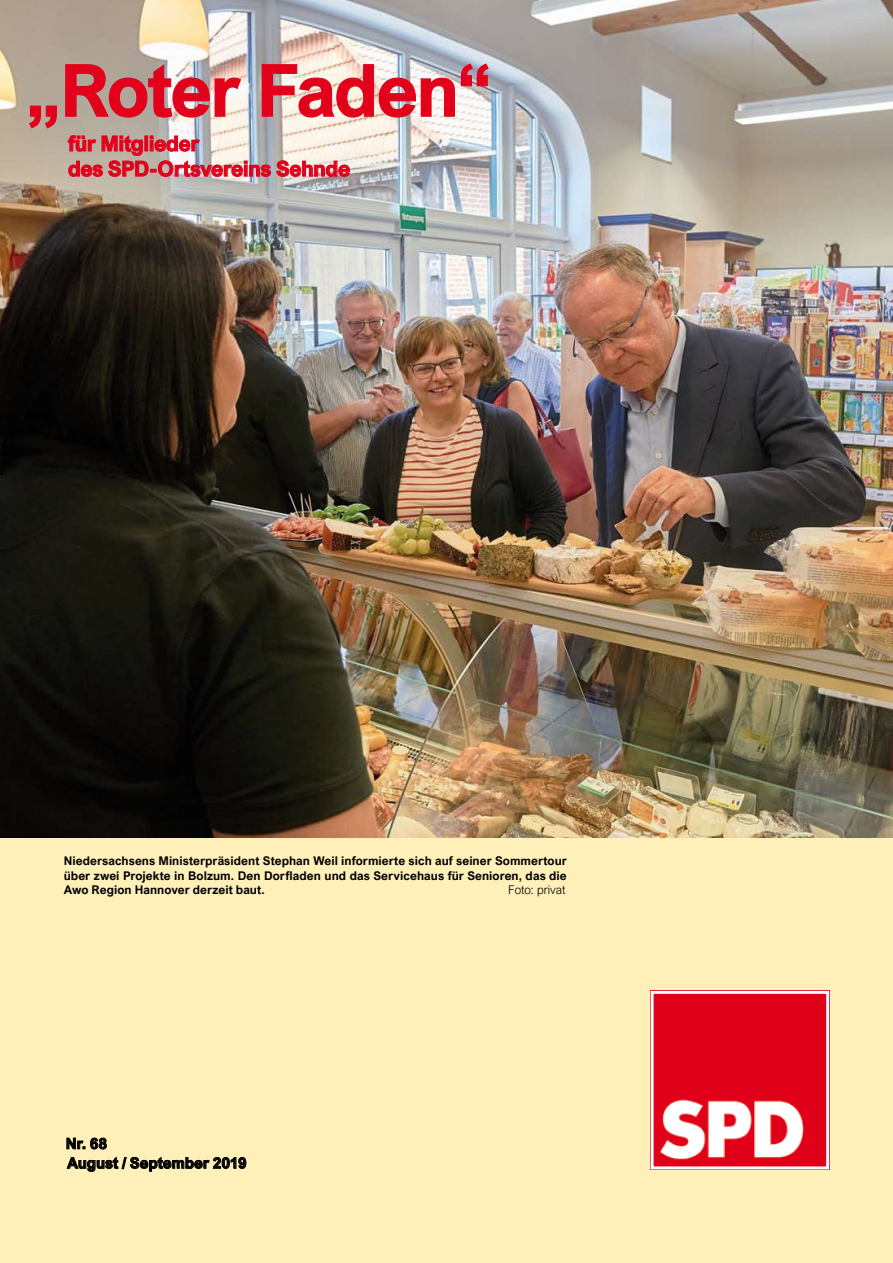
<style>
.page{position:relative;width:893px;height:1263px;background:#fff}
.page>*{position:absolute;margin:0;border:0;box-sizing:border-box;transform-origin:0 0}
.t1{font:700 72px "Arial Nova";letter-spacing:-.025em;color:#e2001a}
.t2{font:700 21px/25.2px "Arial Nova";letter-spacing:-.015em;color:#e2001a}
.t3{font:700 15px/19.5px "Arial Nova";letter-spacing:.005em;color:#000}
.t4{font:700 12px/14.4px "Arial Nova";letter-spacing:.005em;color:#000;text-align:justify}
.t5{font:300 12px "Arial Nova";letter-spacing:-.01em;color:#000}
</style>
<div class="page">
<div style="left:0;top:838px;width:893px;height:425px;background:#fff0b9"></div>
<img style="left:0;top:0;width:893px;height:838px">
<svg style="left:29px;top:105px;width:28px;height:23px"></svg>
<img style="left:65px;top:64px;width:176px;height:54px">
<img style="left:261px;top:64px;width:194px;height:54px">
<svg style="left:461px;top:63px;width:28px;height:24px"></svg>
<img style="left:68px;top:135px;width:282px;height:42px">
<svg style="left:66px;top:1137px;width:41px;height:13px"></svg>
<svg style="left:67px;top:1157px;width:180px;height:15px;background:#aa9f7b"></svg>
<img style="left:655px;top:995px;width:170px;height:170px">
<div style="left:651px;top:991px;width:178px;height:178px;border:3px solid #fff"></div>
<h1 class="t1" style="left:26px;top:49px;width:468px">„Roter Faden“</h1>
<h2 class="t2" style="left:68px;top:131px;width:284px">für Mitglieder<br>des SPD-Ortsvereins Sehnde</h2>
<p class="t4" style="left:64px;top:854px;width:505px">Niedersachsens Ministerpräsident Stephan Weil informierte sich auf seiner Sommertour über zwei Projekte in Bolzum. Den Dorfladen und das Servicehaus für Senioren, das die Awo Region Hannover derzeit baut.</p>
<p class="t5" style="left:508px;top:883px;width:59px">Foto: privat</p>
<p class="t3" style="left:66px;top:1134px;width:182px">Nr. 68<br>August / September 2019</p>
</div>
